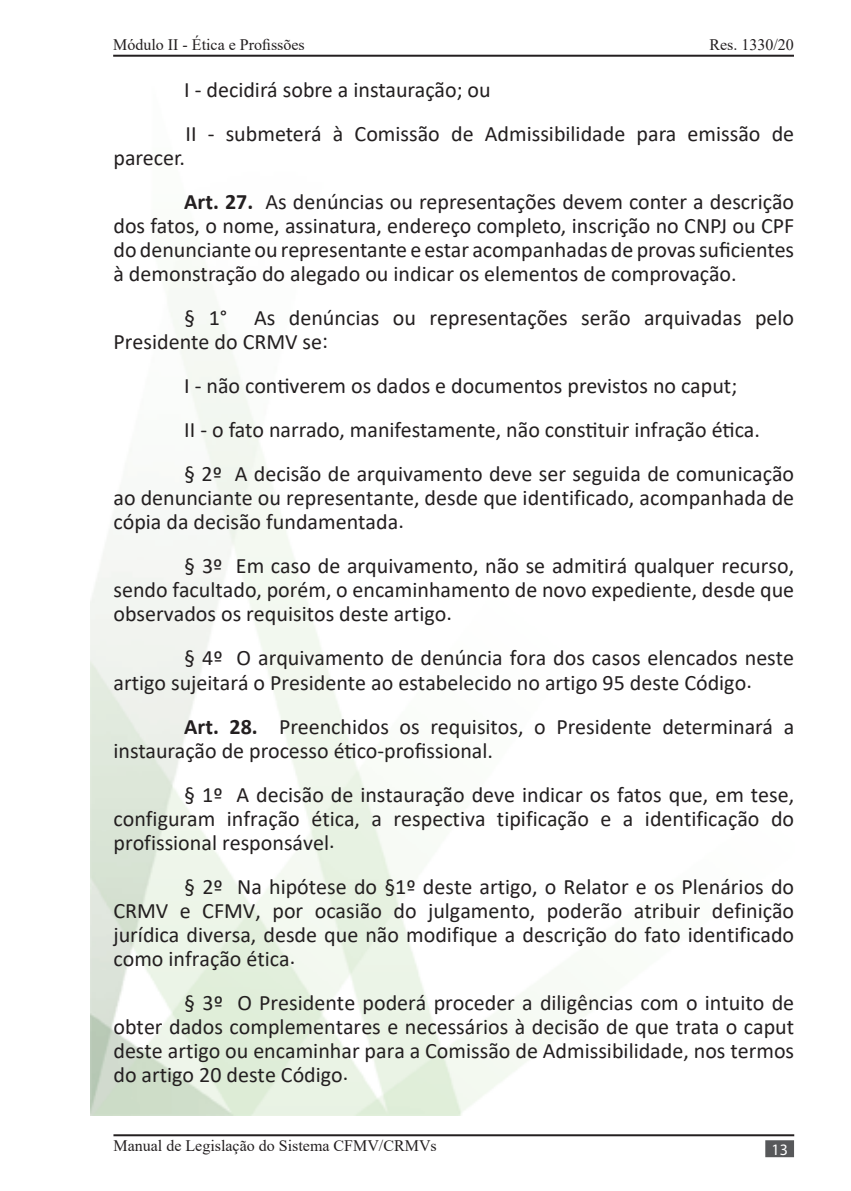
<style>
.page{position:relative;width:851px;height:1191px;background:#fff}
.page>*{position:absolute;margin:0;border:0;box-sizing:border-box;transform-origin:0 0}
.t1{font:22px/24px "Calibri";color:#231f20;text-align:justify}
.t2{font:16px "Times New Roman";color:#231f20}
.t3{font:16px "Myriad Pro";color:#fff}
.s1{font-weight:700}
</style>
<div class="page">
<hr style="left:113px;top:1134px;width:681px;height:2px;background:#231f20">
<div style="left:765px;top:1140px;width:28px;height:17px;background:#57585a;border:2px solid #57585a"></div>
<hr style="left:113px;top:55px;width:680px;height:2px;background:#231f20">
<p class="t2" style="left:113px;top:33px;width:193px">Módulo II - Ética e Profissões</p>
<p class="t2" style="left:709px;top:33px;width:86px">Res. 1330/20</p>
<p class="t1" style="left:184px;top:77px;width:308px">I - decidirá sobre a instauração; ou</p>
<p class="t1" style="left:185px;top:121px;width:610px">II - submeterá à Comissão de Admissibilidade para emissão de</p>
<p class="t1" style="left:113px;top:145px;width:73px">parecer.</p>
<p class="t1" style="left:113px;top:189px;width:682px;text-indent:71px"><span class="s1">Art. 27.</span> As denúncias ou representações devem conter a descrição dos fatos, o nome, assinatura, endereço completo, inscrição no CNPJ ou CPF do denunciante ou representante e estar acompanhadas de provas suficientes à demonstração do alegado ou indicar os elementos de comprovação.</p>
<p class="t1" style="left:113px;top:305px;width:682px;text-indent:71px">§ 1° As denúncias ou representações serão arquivadas pelo<br>Presidente do CRMV se:</p>
<p class="t1" style="left:184px;top:373px;width:554px">I - não contiverem os dados e documentos previstos no caput;</p>
<p class="t1" style="left:184px;top:417px;width:577px">II - o fato narrado, manifestamente, não constituir infração ética.</p>
<p class="t1" style="left:113px;top:461px;width:682px;text-indent:71px">§ 2º A decisão de arquivamento deve ser seguida de comunicação ao denunciante ou representante, desde que identificado, acompanhada de cópia da decisão fundamentada.</p>
<p class="t1" style="left:113px;top:553px;width:682px;text-indent:71px">§ 3º Em caso de arquivamento, não se admitirá qualquer recurso, sendo facultado, porém, o encaminhamento de novo expediente, desde que observados os requisitos deste artigo.</p>
<p class="t1" style="left:113px;top:645px;width:682px;text-indent:71px">§ 4º O arquivamento de denúncia fora dos casos elencados neste artigo sujeitará o Presidente ao estabelecido no artigo 95 deste Código.</p>
<p class="t1" style="left:113px;top:713px;width:682px;text-indent:71px"><span class="s1">Art. 28.</span> Preenchidos os requisitos, o Presidente determinará a instauração de processo ético-profissional.</p>
<p class="t1" style="left:113px;top:781px;width:682px;text-indent:71px">§ 1º A decisão de instauração deve indicar os fatos que, em tese, configuram infração ética, a respectiva tipificação e a identificação do profissional responsável.</p>
<p class="t1" style="left:113px;top:873px;width:682px;text-indent:71px">§ 2º Na hipótese do §1º deste artigo, o Relator e os Plenários do CRMV e CFMV, por ocasião do julgamento, poderão atribuir definição jurídica diversa, desde que não modifique a descrição do fato identificado como infração ética.</p>
<p class="t1" style="left:113px;top:989px;width:682px;text-indent:71px">§ 3º O Presidente poderá proceder a diligências com o intuito de obter dados complementares e necessários à decisão de que trata o caput deste artigo ou encaminhar para a Comissão de Admissibilidade, nos termos do artigo 20 deste Código.</p>
<p class="t2" style="left:113px;top:1134px;width:325px">Manual de Legislação do Sistema CFMV/CRMVs</p>
<p class="t3" style="left:771px;top:1140px;width:18px">13</p>
</div>
